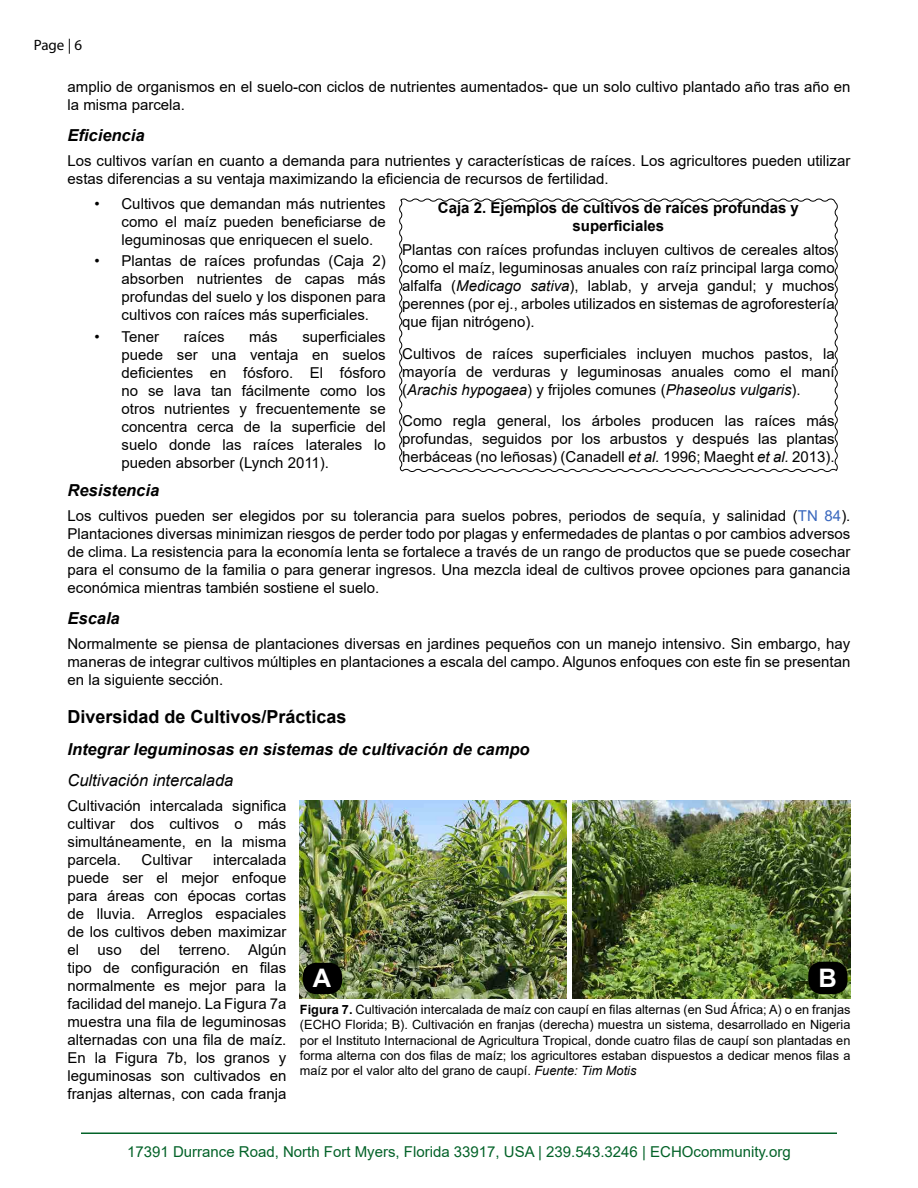
<style>
.page{position:relative;width:918px;height:1188px;background:#fff}
.page>*{position:absolute;margin:0;border:0;box-sizing:border-box;transform-origin:0 0}
.Text_Body{font:700 25.5px "Arial";color:#fff}
.Heading_4{font:700 18px "Arial";color:#000}
.Sub-sections{font:italic 700 16.5px "Arial";color:#000}
.Heading_6{font:italic 16.5px "Arial";color:#000}
.Body_Text_1{font:15px/18px "Arial";color:#000;text-align:justify}
.t1{font:15px "Arial";color:#036228}
.t2{font:700 15px/18px "Arial";color:#000;text-align:center}
.t3{font:15px "Myriad Pro";color:#000}
.Figure{font:12.75px/15.3px "Arial";color:#000;text-align:justify}
.s1{font-style:italic}
.s2{color:#3a68be}
.s3{font-weight:700}
</style>
<div class="page">
<hr style="left:81px;top:1132px;width:756px;height:2px;background:#036228">
<svg style="left:399px;top:198px;width:439px;height:274px"></svg>
<img style="left:300px;top:801px;width:267px;height:198px">
<img style="left:573px;top:801px;width:277px;height:198px">
<div style="left:303px;top:963px;width:39px;height:31px;background:#000;border-radius:14px"></div>
<div style="left:808px;top:962px;width:39px;height:32px;background:#000;border-radius:14px"></div>
<p class="t3" style="left:34px;top:36px;width:50px">Page | 6</p>
<p class="Body_Text_1" style="left:68px;top:78px;width:784px">amplio de organismos en el suelo-con ciclos de nutrientes aumentados- que un solo cultivo plantado año tras año en la misma parcela.</p>
<p class="Sub-sections" style="left:68px;top:125px;width:79px">Eficiencia</p>
<p class="Body_Text_1" style="left:68px;top:152px;width:784px">Los cultivos varían en cuanto a demanda para nutrientes y características de raíces. Los agricultores pueden utilizar estas diferencias a su ventaja maximizando la eficiencia de recursos de fertilidad.</p>
<p class="Body_Text_1" style="left:122px;top:195px;width:266px;text-indent:-27px">• Cultivos que demandan más nutrientes como el maíz pueden beneficiarse de leguminosas que enriquecen el suelo.</p>
<p class="Body_Text_1" style="left:122px;top:252px;width:266px;text-indent:-27px">• Plantas de raíces profundas (Caja 2) absorben nutrientes de capas más profundas del suelo y los disponen para cultivos con raíces más superficiales.</p>
<p class="Body_Text_1" style="left:94px;top:328px;width:66px">• Tener</p>
<p class="Body_Text_1" style="left:184px;top:328px;width:42px">raíces</p>
<p class="Body_Text_1" style="left:249px;top:328px;width:30px">más</p>
<p class="t2" style="left:438px;top:198px;width:362px">Caja 2. Ejemplos de cultivos de raíces profundas y superficiales</p>
<p class="Body_Text_1" style="left:402px;top:241px;width:434px">Plantas con raíces profundas incluyen cultivos de cereales altos como el maíz, leguminosas anuales con raíz principal larga como alfalfa (<span class="s1">Medicago sativa</span>), lablab, y arveja gandul; y muchos perennes (por ej., arboles utilizados en sistemas de agroforestería que fijan nitrógeno).</p>
<p class="Body_Text_1" style="left:402px;top:344px;width:434px">Cultivos de raíces superficiales incluyen muchos pastos, la mayoría de verduras y leguminosas anuales como el maní (<span class="s1">Arachis hypogaea</span>) y frijoles comunes (<span class="s1">Phaseolus vulgaris</span>).</p>
<p class="Body_Text_1" style="left:402px;top:412px;width:434px">Como regla general, los árboles producen las raíces más profundas, seguidos por los arbustos y después las plantas herbáceas (no leñosas) (Canadell <span class="s1">et al.</span> 1996; Maeght <span class="s1">et al.</span> 2013).</p>
<p class="Body_Text_1" style="left:122px;top:328px;width:266px;text-indent:181px">superficiales puede ser una ventaja en suelos deficientes en fósforo. El fósforo no se lava tan fácilmente como los otros nutrientes y frecuentemente se concentra cerca de la superficie del suelo donde las raíces laterales lo pueden absorber (Lynch 2011).</p>
<p class="Sub-sections" style="left:68px;top:479px;width:93px">Resistencia</p>
<p class="Body_Text_1" style="left:68px;top:507px;width:785px">Los cultivos pueden ser elegidos por su tolerancia para suelos pobres, periodos de sequía, y salinidad (<span class="s2">TN 84</span>).<br>Plantaciones diversas minimizan riesgos de perder todo por plagas y enfermedades de plantas o por cambios adversos de clima. La resistencia para la economía lenta se fortalece a través de un rango de productos que se puede cosechar para el consumo de la familia o para generar ingresos. Una mezcla ideal de cultivos provee opciones para ganancia económica mientras también sostiene el suelo.</p>
<p class="Sub-sections" style="left:68px;top:608px;width:54px">Escala</p>
<p class="Body_Text_1" style="left:68px;top:635px;width:784px">Normalmente se piensa de plantaciones diversas en jardines pequeños con un manejo intensivo. Sin embargo, hay maneras de integrar cultivos múltiples en plantaciones a escala del campo. Algunos enfoques con este fin se presentan en la siguiente sección.</p>
<p class="Heading_4" style="left:68px;top:704px;width:281px">Diversidad de Cultivos/Prácticas</p>
<p class="Sub-sections" style="left:68px;top:738px;width:464px">Integrar leguminosas en sistemas de cultivación de campo</p>
<p class="Heading_6" style="left:68px;top:770px;width:167px">Cultivación intercalada</p>
<p class="Body_Text_1" style="left:68px;top:797px;width:220px">Cultivación intercalada significa cultivar dos cultivos o más simultáneamente, en la misma parcela.</p>
<p class="Body_Text_1" style="left:142px;top:851px;width:52px">Cultivar</p>
<p class="Body_Text_1" style="left:68px;top:851px;width:220px;text-indent:146px">intercalada puede ser el mejor enfoque para áreas con épocas cortas de lluvia. Arreglos espaciales de los cultivos deben maximizar el uso del terreno. Algún tipo de configuración en filas normalmente es mejor para la facilidad del manejo. La Figura 7a muestra una fila de leguminosas alternadas con una fila de maíz.<br>En la Figura 7b, los granos y leguminosas son cultivados en franjas alternas, con cada franja</p>
<p class="Text_Body" style="left:313px;top:961px;width:20px">A</p>
<p class="Text_Body" style="left:819px;top:960px;width:20px">B</p>
<p class="Figure" style="left:300px;top:1002px;width:552px"><span class="s3">Figura 7.</span> Cultivación intercalada de maíz con caupí en filas alternas (en Sud África; A) o en franjas (ECHO Florida; B). Cultivación en franjas (derecha) muestra un sistema, desarrollado en Nigeria por el Instituto Internacional de Agricultura Tropical, donde cuatro filas de caupí son plantadas en forma alterna con dos filas de maíz; los agricultores estaban dispuestos a dedicar menos filas a maíz por el valor alto del grano de caupí. <span class="s1">Fuente: Tim Motis</span></p>
<p class="t1" style="left:127px;top:1141px;width:665px">17391 Durrance Road, North Fort Myers, Florida 33917, USA | 239.543.3246 | ECHOcommunity.org</p>
</div>
